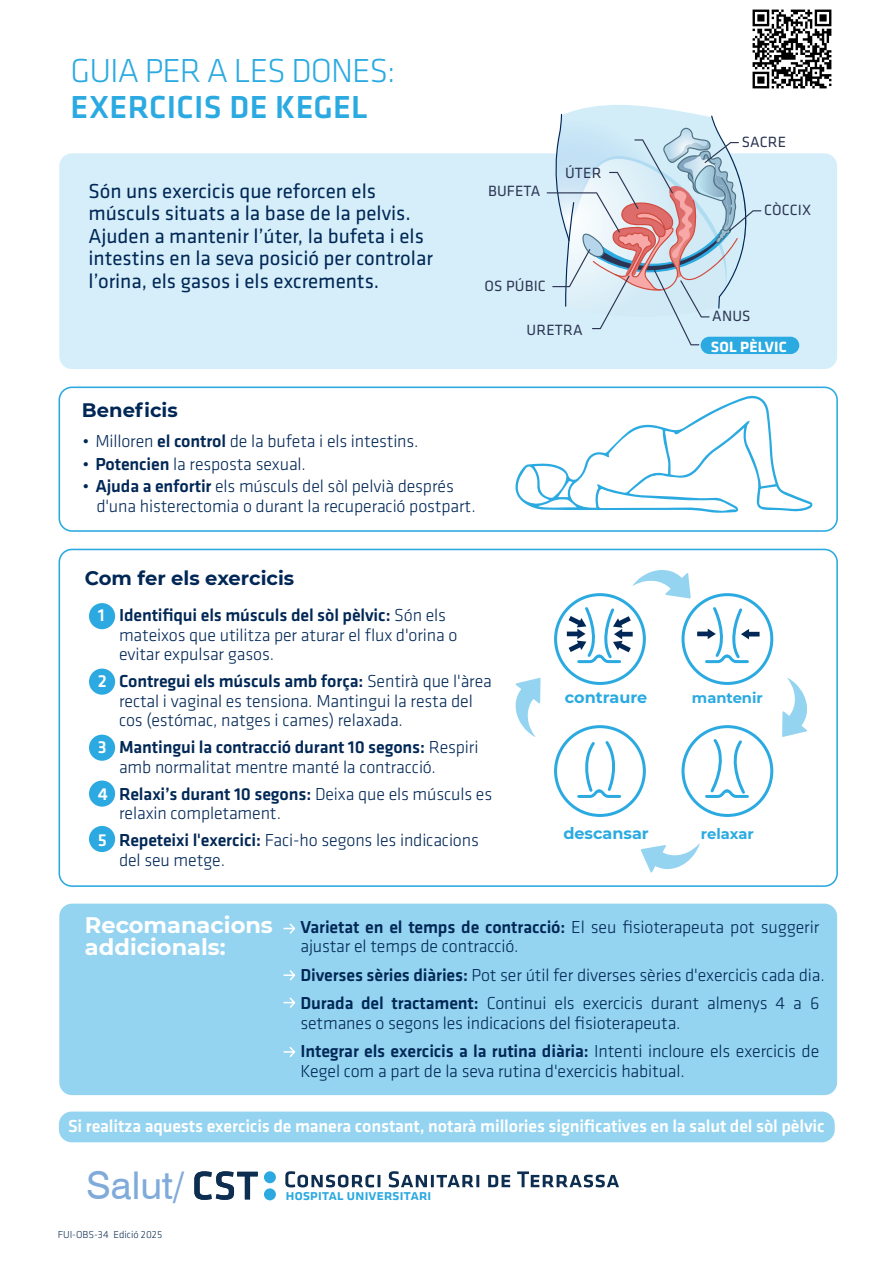
<style>
.page{position:relative;width:893px;height:1263px;background:#fff}
.page>*{position:absolute;margin:0;border:0;box-sizing:border-box;transform-origin:0 0}
.t1{font:38.25px "Swiss 721 BT";color:#7faada}
.t2{font:300 34.5px "Klavika";letter-spacing:-.03em;color:#2baae1}
.t3{font:500 33px "Klavika";letter-spacing:.01em;color:#2baae1}
.t4{font:700 22.5px/22.5px "Montserrat";color:#fff}
.t5{font:21px/22.5px "Klavika";color:#002756}
.t6{font:700 19.5px "Montserrat";color:#002756}
.t7{font:300 18px/19.5px "Klavika";letter-spacing:-.01em;color:#002756}
.t8{font:500 18px "Klavika";letter-spacing:-.01em;color:#fff}
.t9{font:700 16.05px "Montserrat";color:#2baae1}
.t10{font:15.45px "Klavika";letter-spacing:.01em;color:#2b3553}
.t11{font:700 15.45px "Klavika";letter-spacing:.01em;color:#fff}
.t12{font:500 15.15px "Klavika";letter-spacing:-.02em;color:#2ca9e0}
.t13{font:700 14.7px "Montserrat";color:#2baae1}
.t14{font:300 10.5px "Klavika";color:#0d2e51}
.s1{font-weight:500}
.s2{font-weight:500;color:#fff}
</style>
<div class="page">
<div style="left:59px;top:1111px;width:776px;height:31px;background:#95d4f0;border-radius:13px"></div>
<div style="left:59px;top:153px;width:778px;height:216px;background:#d5eef9;border-radius:13px"></div>
<svg style="left:547px;top:105px;width:226px;height:240px"></svg>
<div style="left:58px;top:386px;width:780px;height:146px;border:2px solid #2baae1;border-radius:13px"></div>
<svg style="left:285px;top:1171px;width:334px;height:16px"></svg>
<div style="left:264px;top:1188px;width:12px;height:12px;background:#2ca9e0;border-radius:50%"></div>
<div style="left:264px;top:1171px;width:12px;height:12px;background:#2ca9e0;border-radius:50%"></div>
<svg style="left:194px;top:1171px;width:64px;height:29px"></svg>
<div style="left:58px;top:549px;width:780px;height:338px;border:2px solid #2baae1;border-radius:13px"></div>
<div style="left:59px;top:904px;width:778px;height:191px;background:#95d4f0;border-radius:13px"></div>
<div style="left:554px;top:593px;width:92px;height:92px;border:3px solid #2baae1;border-radius:50%"></div>
<div style="left:681px;top:593px;width:92px;height:92px;border:3px solid #2baae1;border-radius:50%"></div>
<div style="left:554px;top:725px;width:92px;height:92px;border:3px solid #2baae1;border-radius:50%"></div>
<div style="left:681px;top:725px;width:92px;height:92px;border:3px solid #2baae1;border-radius:50%"></div>
<svg style="left:705px;top:739px;width:44px;height:59px"></svg>
<svg style="left:577px;top:741px;width:45px;height:57px"></svg>
<svg style="left:697px;top:605px;width:63px;height:59px"></svg>
<svg style="left:567px;top:605px;width:66px;height:59px"></svg>
<svg style="left:633px;top:570px;width:58px;height:28px"></svg>
<svg style="left:782px;top:678px;width:25px;height:59px"></svg>
<svg style="left:516px;top:678px;width:24px;height:59px"></svg>
<svg style="left:641px;top:843px;width:59px;height:29px"></svg>
<div style="left:701px;top:337px;width:98px;height:17px;background:#2baae1;border-radius:9px"></div>
<div style="left:89px;top:603px;width:26px;height:26px;background:#2ca9e0;border-radius:50%"></div>
<div style="left:89px;top:668px;width:26px;height:27px;background:#2ca9e0;border-radius:50%"></div>
<div style="left:89px;top:735px;width:26px;height:26px;background:#2ca9e0;border-radius:50%"></div>
<div style="left:89px;top:780px;width:26px;height:27px;background:#2ca9e0;border-radius:50%"></div>
<div style="left:89px;top:826px;width:26px;height:26px;background:#2ca9e0;border-radius:50%"></div>
<svg style="left:283px;top:923px;width:12px;height:11px"></svg>
<svg style="left:283px;top:970px;width:12px;height:11px"></svg>
<svg style="left:283px;top:997px;width:12px;height:11px"></svg>
<svg style="left:283px;top:1047px;width:12px;height:10px"></svg>
<svg style="left:515px;top:395px;width:297px;height:118px"></svg>
<img style="left:752px;top:9px;width:80px;height:80px">
<h2 class="t2" style="left:71px;top:49px;width:326px">GUIA PER A LES DONES:</h2>
<h3 class="t3" style="left:71px;top:84px;width:299px">EXERCICIS DE KEGEL</h3>
<p class="t5" style="left:88px;top:179px;width:346px">Són uns exercicis que reforcen els músculs situats a la base de la pelvis.<br>Ajuden a mantenir l’úter, la bufeta i els intestins en la seva posició per controlar l’orina, els gasos i els excrements.</p>
<p class="t10" style="left:488px;top:181px;width:54px">BUFETA</p>
<p class="t10" style="left:565px;top:162px;width:38px">ÚTER</p>
<p class="t10" style="left:484px;top:275px;width:63px">OS PÚBIC</p>
<p class="t10" style="left:527px;top:319px;width:58px">URETRA</p>
<p class="t6" style="left:82px;top:396px;width:97px">Beneficis</p>
<p class="t7" style="left:82px;top:432px;width:338px">• Milloren <span class="s1">el control</span> de la bufeta i els intestins.</p>
<p class="t7" style="left:82px;top:454px;width:225px">• <span class="s1">Potencien</span> la resposta sexual.</p>
<p class="t7" style="left:96px;top:477px;width:381px;text-indent:-14px">• <span class="s1">Ajuda a enfortir</span> els músculs del sòl pelvià després d'una histerectomia o durant la recuperació postpart.</p>
<p class="t6" style="left:85px;top:564px;width:211px">Com fer els exercicis</p>
<p class="t10" style="left:742px;top:132px;width:46px">SACRE</p>
<p class="t10" style="left:764px;top:200px;width:48px">CÒCCIX</p>
<p class="t10" style="left:712px;top:306px;width:40px">ANUS</p>
<p class="t11" style="left:711px;top:335px;width:77px">SOL PÈLVIC</p>
<p class="t7" style="left:119px;top:605px;width:340px;text-indent:-21px"><span class="s2">1</span> <span class="s1">Identifiqui els músculs del sòl pèlvic:</span> Són els mateixos que utilitza per aturar el flux d'orina o evitar expulsar gasos.</p>
<p class="t7" style="left:119px;top:671px;width:374px;text-indent:-21px"><span class="s2">2</span> <span class="s1">Contregui els músculs amb força:</span> Sentirà que l'àrea rectal i vaginal es tensiona. Mantingui la resta del cos (estómac, natges i cames) relaxada.</p>
<p class="t7" style="left:119px;top:737px;width:361px;text-indent:-21px"><span class="s2">3</span> <span class="s1">Mantingui la contracció durant 10 segons:</span> Respiri amb normalitat mentre manté la contracció.</p>
<p class="t7" style="left:119px;top:784px;width:375px;text-indent:-21px"><span class="s2">4</span> <span class="s1">Relaxi’s durant 10 segons:</span> Deixa que els músculs es relaxin completament.</p>
<p class="t7" style="left:119px;top:830px;width:361px;text-indent:-21px"><span class="s2">5</span> <span class="s1">Repeteixi l'exercici:</span> Faci-ho segons les indicacions del seu metge.</p>
<p class="t9" style="left:565px;top:686px;width:84px">contraure</p>
<p class="t13" style="left:692px;top:688px;width:72px">mantenir</p>
<p class="t9" style="left:563px;top:821px;width:87px">descansar</p>
<p class="t13" style="left:701px;top:823px;width:54px">relaxar</p>
<p class="t4" style="left:85px;top:912px;width:189px">Recomanacions addicionals:</p>
<p class="t7" style="left:300px;top:917px;width:520px"><span class="s1">Varietat en el temps de contracció:</span> El seu fisioterapeuta pot suggerir ajustar el temps de contracció.</p>
<p class="t7" style="left:300px;top:960px;width:526px;line-height:28.5px"><span class="s1">Diverses sèries diàries:</span> Pot ser útil fer diverses sèries d'exercicis cada dia.<br><span class="s1">Durada del tractament:</span> Continui els exercicis durant almenys 4 a 6</p>
<p class="t7" style="left:300px;top:1008px;width:520px;line-height:28.5px">setmanes o segons les indicacions del fisioterapeuta.<br><span class="s1">Integrar els exercicis a la rutina diària:</span> Intenti incloure els exercicis de</p>
<p class="t7" style="left:300px;top:1061px;width:386px">Kegel com a part de la seva rutina d'exercicis habitual.</p>
<p class="t8" style="left:68px;top:1114px;width:758px">Si realitza aquests exercicis de manera constant, notarà millories significatives en la salut del sòl pèlvic</p>
<h1 class="t1" style="left:86px;top:1162px;width:100px">Salut/</h1>
<p class="t14" style="left:58px;top:1228px;width:106px">FUI-OBS-34 Edició 2025</p>
<p class="t12" style="left:285px;top:1185px;width:148px">hospital universitari</p>
</div>
